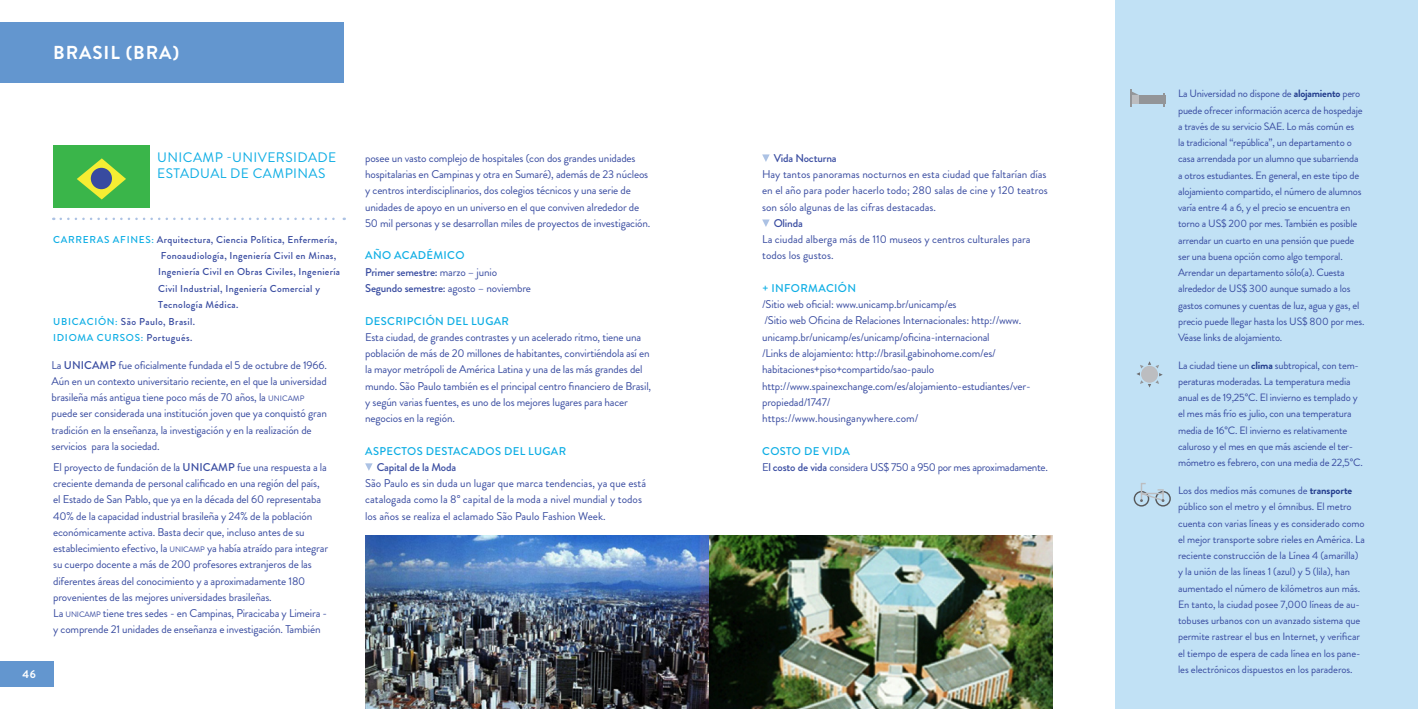
<style>
.page{position:relative;width:1418px;height:709px;background:#fff}
.page>*{position:absolute;margin:0;border:0;box-sizing:border-box;transform-origin:0 0}
.TITLE_PAISES{font:700 18.75px "Brandon Grotesque";letter-spacing:.05em;color:#fff}
.Titulo_Bandera{font:13.75px/16.2px "Brandon Grotesque";letter-spacing:.03em;color:#0cade4}
.Texto{font:11.25px/16.2px "Brandon Grotesque";letter-spacing:-.015em;color:#384ba0}
.Texto-2{font:500 11.25px "Brandon Grotesque";letter-spacing:-.015em;color:#384ba0}
.Titulo_texto{font:500 11.25px "Brandon Grotesque";letter-spacing:.03em;color:#0cade4}
.t1{font:700 11.25px "Brandon Grotesque";color:#fff}
.Texto_iconos{font:10.62px/16.2px "Brandon Grotesque";letter-spacing:-.02em;color:#384ba0}
.PAISES{font:500 10px "Brandon Grotesque";letter-spacing:.03em;color:#384ba0}
.PAISES-2{font:500 10px "Brandon Grotesque";letter-spacing:.07em;color:#0cade4}
.s1{color:#0cade4}
.s2{color:#384ba0}
.s3{font-weight:500}
.s4{font-size:7.88px}
.s5{font-weight:400}
.s6{font-weight:700;color:#253f8e}
</style>
<div class="page">
<div style="left:1115px;top:0;width:302px;height:709px;background:#c1e1f5"></div>
<div style="left:0;top:661px;width:53px;height:26px;background:#6396cf"></div>
<div style="left:0;top:22px;width:344px;height:61px;background:#6396cf"></div>
<svg style="left:365px;top:463px;width:7px;height:8px"></svg>
<svg style="left:61px;top:217px;width:284px;height:3px"></svg>
<div style="left:53px;top:146px;width:97px;height:62px;background:#3ab54a"></div>
<svg style="left:77px;top:158px;width:49px;height:42px"></svg>
<div style="left:91px;top:168px;width:21px;height:21px;background:#384ba0;border-radius:50%"></div>
<img style="left:365px;top:536px;width:687px;height:173px">
<svg style="left:762px;top:154px;width:7px;height:8px"></svg>
<svg style="left:762px;top:219px;width:7px;height:8px"></svg>
<div style="left:1129px;top:95px;width:36px;height:8px;background:#939598"></div>
<svg style="left:1129px;top:90px;width:11px;height:17px"></svg>
<svg style="left:1136px;top:361px;width:26px;height:26px"></svg>
<div style="left:1155px;top:491px;width:15px;height:15px;border:1px solid #57585a;border-radius:50%"></div>
<div style="left:1133px;top:491px;width:16px;height:15px;border:1px solid #57585a;border-radius:50%"></div>
<svg style="left:1140px;top:483px;width:24px;height:19px"></svg>
<p class="TITLE_PAISES" style="left:53px;top:39px;width:127px">BRASIL (BRA)</p>
<p class="Titulo_Bandera" style="left:157px;top:149px;width:181px">UNICAMP -UNIVERSIDADE<br>ESTADUAL DE CAMPINAS</p>
<p class="t1" style="left:22px;top:666px;width:15px">46</p>
<p class="PAISES" style="left:53px;top:232px;width:285px"><span class="s1">CARRERAS AFINES:</span> Arquitectura, Ciencia Política, Enfermería,</p>
<p class="PAISES" style="left:161px;top:249px;width:177px">Fonoaudiología, Ingeniería Civil en Minas,</p>
<p class="PAISES" style="left:158px;top:265px;width:183px">Ingeniería Civil en Obras Civiles, Ingeniería</p>
<p class="PAISES" style="left:158px;top:281px;width:163px">Civil Industrial, Ingeniería Comercial y</p>
<p class="PAISES" style="left:158px;top:297px;width:82px">Tecnología Médica.</p>
<p class="PAISES" style="left:53px;top:314px;width:143px"><span class="s1">UBICACIÓN:</span> São Paulo, Brasil.</p>
<p class="PAISES-2" style="left:53px;top:330px;width:141px">IDIOMA CURSOS: <span class="s2">Portugués.</span></p>
<p class="Texto" style="left:52px;top:357px;width:277px">La <span class="s3">UNICAMP</span> fue oficialmente fundada el 5 de octubre de 1966.<br>Aún en un contexto universitario reciente, en el que la universidad brasileña más antigua tiene poco más de 70 años, la <span class="s4">UNICAMP </span>puede ser considerada una institución joven que ya conquistó gran tradición en la enseñanza, la investigación y en la realización de servicios para la sociedad.</p>
<p class="Texto" style="left:53px;top:459px;width:276px">El proyecto de fundación de la <span class="s3">UNICAMP</span> fue una respuesta a la creciente demanda de personal calificado en una región del país, el Estado de San Pablo, que ya en la década del 60 representaba 40% de la capacidad industrial brasileña y 24% de la población económicamente activa. Basta decir que, incluso antes de su establecimiento efectivo, la <span class="s4">UNICAMP</span> ya había atraído para integrar su cuerpo docente a más de 200 profesores extranjeros de las diferentes áreas del conocimiento y a aproximadamente 180 provenientes de las mejores universidades brasileñas.</p>
<p class="Texto" style="left:53px;top:605px;width:275px">La <span class="s4">UNICAMP</span> tiene tres sedes - en Campinas, Piracicaba y Limeira - y comprende 21 unidades de enseñanza e investigación. También</p>
<p class="Texto" style="left:365px;top:150px;width:287px">posee un vasto complejo de hospitales (con dos grandes unidades hospitalarias en Campinas y otra en Sumaré), además de 23 núcleos y centros interdisciplinarios, dos colegios técnicos y una serie de unidades de apoyo en un universo en el que conviven alrededor de 50 mil personas y se desarrollan miles de proyectos de investigación.</p>
<p class="Titulo_texto" style="left:365px;top:248px;width:101px">AÑO ACADÉMICO</p>
<p class="Texto-2" style="left:365px;top:264px;width:133px">Primer semestre: <span class="s5">marzo – junio</span></p>
<p class="Texto-2" style="left:365px;top:280px;width:167px">Segundo semestre: <span class="s5">agosto – noviembre</span></p>
<p class="Titulo_texto" style="left:365px;top:313px;width:145px">DESCRIPCIÓN DEL LUGAR</p>
<p class="Texto" style="left:365px;top:329px;width:287px">Esta ciudad, de grandes contrastes y un acelerado ritmo, tiene una población de más de 20 millones de habitantes, convirtiéndola así en la mayor metrópoli de América Latina y una de las más grandes del mundo. São Paulo también es el principal centro financiero de Brasil, y según varias fuentes, es uno de los mejores lugares para hacer negocios en la región.</p>
<p class="Titulo_texto" style="left:365px;top:443px;width:202px">ASPECTOS DESTACADOS DEL LUGAR</p>
<p class="Texto-2" style="left:376px;top:459px;width:81px">Capital de la Moda</p>
<p class="Texto" style="left:365px;top:475px;width:282px">São Paulo es sin duda un lugar que marca tendencias, ya que está catalogada como la 8° capital de la moda a nivel mundial y todos los años se realiza el aclamado São Paulo Fashion Week.</p>
<p class="Texto-2" style="left:773px;top:150px;width:65px">Vida Nocturna</p>
<p class="Texto" style="left:762px;top:166px;width:286px">Hay tantos panoramas nocturnos en esta ciudad que faltarían días</p>
<p class="Texto" style="left:762px;top:183px;width:287px">en el año para poder hacerlo todo; 280 salas de cine y 120 teatros</p>
<p class="Texto" style="left:762px;top:199px;width:175px">son sólo algunas de las cifras destacadas.</p>
<p class="Texto-2" style="left:773px;top:215px;width:31px">Olinda</p>
<p class="Texto" style="left:762px;top:231px;width:270px">La ciudad alberga más de 110 museos y centros culturales para todos los gustos.</p>
<p class="Titulo_texto" style="left:762px;top:280px;width:95px">+ INFORMACIÓN</p>
<p class="Texto" style="left:762px;top:296px;width:196px">/Sitio web oficial: www.unicamp.br/unicamp/es</p>
<p class="Texto" style="left:762px;top:313px;width:261px">/Sitio web Oficina de Relaciones Internacionales: http://www. unicamp.br/unicamp/es/unicamp/oficina-internacional<br>/Links de alojamiento: http://brasil.gabinohome.com/es/ habitaciones+piso+compartido/sao-paulo</p>
<p class="Texto" style="left:762px;top:377px;width:270px">http://www.spainexchange.com/es/alojamiento-estudiantes/ver&shy;propiedad/1747/</p>
<p class="Texto" style="left:762px;top:410px;width:158px">https://www.housinganywhere.com/</p>
<p class="Titulo_texto" style="left:762px;top:443px;width:89px">COSTO DE VIDA</p>
<p class="Texto" style="left:762px;top:459px;width:287px">E<span class="s3">l costo de vida</span> considera US$ 750 a 950 por mes aproximadamente.</p>
<p class="Texto_iconos" style="left:1178px;top:86px;width:188px">La Universidad no dispone de <span class="s6">alojamiento</span> pero puede ofrecer información acerca de hospedaje a través de su servicio SAE. Lo más común es<br>la tradicional “república”, un departamento o casa arrendada por un alumno que subarrienda a otros estudiantes. En general, en este tipo de alojamiento compartido, el número de alumnos varía entre 4 a 6, y el precio se encuentra en torno a US$ 200 por mes. También es posible arrendar un cuarto en una pensión que puede ser una buena opción como algo temporal.<br>Arrendar un departamento sólo(a). Cuesta alrededor de US$ 300 aunque sumado a los gastos comunes y cuentas de luz, agua y gas, el precio puede llegar hasta los US$ 800 por mes.<br>Véase links de alojamiento.</p>
<p class="Texto_iconos" style="left:1178px;top:357px;width:186px">La ciudad tiene un <span class="s6">clima</span> subtropical, con tem&shy;peraturas moderadas. La temperatura media anual es de 19,25°C. El invierno es templado y el mes más frío es julio, con una temperatura media de 16°C. El invierno es relativamente caluroso y el mes en que más asciende el ter&shy;mómetro es febrero, con una media de 22,5°C.</p>
<p class="Texto_iconos" style="left:1178px;top:482px;width:188px">Los dos medios más comunes de <span class="s6">transporte </span>público son el metro y el ómnibus. El metro cuenta con varias líneas y es considerado como el mejor transporte sobre rieles en América. La reciente construcción de la Línea 4 (amarilla) y la unión de las líneas 1 (azul) y 5 (lila), han aumentado el número de kilómetros aun más.<br>En tanto, la ciudad posee 7,000 líneas de au&shy;tobuses urbanos con un avanzado sistema que permite rastrear el bus en Internet, y verificar el tiempo de espera de cada línea en los pane&shy;les electrónicos dispuestos en los paraderos.</p>
</div>
